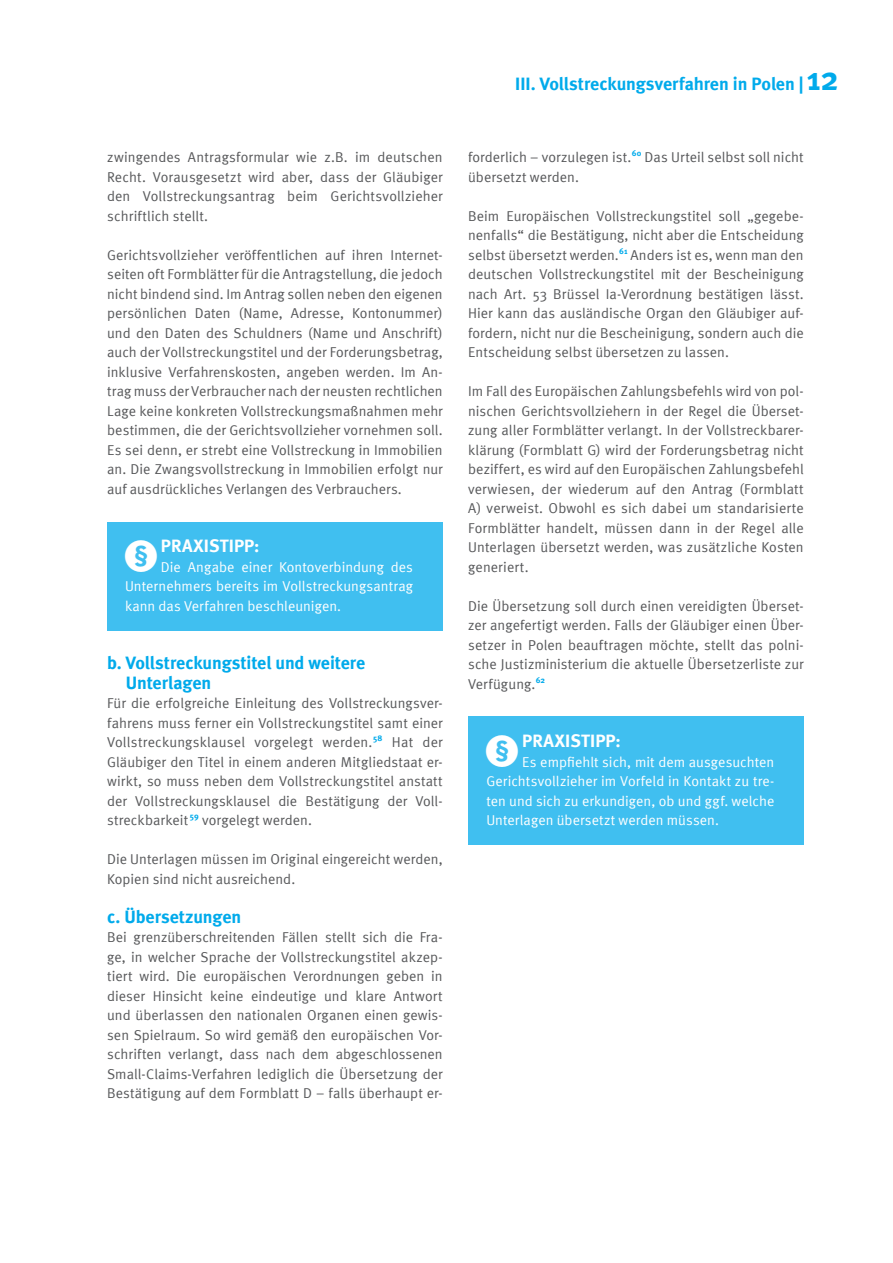
<style>
.page{position:relative;width:893px;height:1263px;background:#fff}
.page>*{position:absolute;margin:0;border:0;box-sizing:border-box;transform-origin:0 0}
.t1{font:700 18px/19.5px "Meta";letter-spacing:-.005em;color:#00aaeb}
.t2{font:700 18px "Meta";letter-spacing:.01em;color:#fff}
.t3{font:14.25px/19.5px "Meta Normal";letter-spacing:.005em;color:#57585a;text-align:justify}
.t4{font:14.25px/19.5px "Meta Normal";letter-spacing:.005em;color:#fff;text-align:justify}
.s1{font-size:33px}
</style>
<div class="page">
<div style="left:468px;top:717px;width:336px;height:128px;background:#40bff0"></div>
<div style="left:107px;top:522px;width:336px;height:108px;background:#40bff0"></div>
<p class="t3" style="left:107px;top:147px;width:337px">zwingendes Antragsformular wie z.B. im deutschen Recht. Vorausgesetzt wird aber, dass der Gläubiger den Vollstreckungsantrag beim Gerichtsvollzieher schriftlich stellt.</p>
<p class="t3" style="left:107px;top:245px;width:337px">Gerichtsvollzieher veröffentlichen auf ihren Internet&shy;seiten oft Formblätter für die Antragstellung, die jedoch nicht bindend sind. Im Antrag sollen neben den eigenen persönlichen Daten (Name, Adresse, Kontonummer) und den Daten des Schuldners (Name und Anschrift) auch der Vollstreckungstitel und der Forderungsbetrag, inklusive Verfahrenskosten, angeben werden. Im An&shy;trag muss der Verbraucher nach der neusten rechtlichen Lage keine konkreten Vollstreckungsmaßnahmen mehr bestimmen, die der Gerichtsvollzieher vornehmen soll.<br>Es sei denn, er strebt eine Vollstreckung in Immobilien an. Die Zwangsvollstreckung in Immobilien erfolgt nur auf ausdrückliches Verlangen des Verbrauchers.</p>
<p class="t2" style="left:125px;top:535px;width:136px">▪PRAXISTIPP:</p>
<p class="t4" style="left:125px;top:557px;width:290px;text-indent:36px">Die Angabe einer Kontoverbindung des Unternehmers bereits im Vollstreckungsantrag kann das Verfahren beschleunigen.</p>
<p class="t1" style="left:126px;top:653px;width:241px;text-indent:-19px">b. Vollstreckungstitel und weitere<br>Unterlagen</p>
<p class="t3" style="left:107px;top:694px;width:337px">Für die erfolgreiche Einleitung des Vollstreckungsver&shy;fahrens muss ferner ein Vollstreckungstitel samt einer Vollstreckungsklausel vorgelegt werden.<sup>58</sup> Hat der Gläubiger den Titel in einem anderen Mitgliedstaat er&shy;wirkt, so muss neben dem Vollstreckungstitel anstatt der Vollstreckungsklausel die Bestätigung der Voll&shy;streckbarkeit <sup>59</sup> vorgelegt werden.</p>
<p class="t3" style="left:107px;top:850px;width:337px">Die Unterlagen müssen im Original eingereicht werden,<br>Kopien sind nicht ausreichend.</p>
<p class="t1" style="left:107px;top:907px;width:136px">c. Übersetzungen</p>
<p class="t3" style="left:107px;top:928px;width:337px">Bei grenzüberschreitenden Fällen stellt sich die Fra&shy;ge, in welcher Sprache der Vollstreckungstitel akzep&shy;tiert wird. Die europäischen Verordnungen geben in dieser Hinsicht keine eindeutige und klare Antwort und überlassen den nationalen Organen einen gewis&shy;sen Spielraum. So wird gemäß den europäischen Vor&shy;schriften verlangt, dass nach dem abgeschlossenen Small-Claims-Verfahren lediglich die Übersetzung der Bestätigung auf dem Formblatt D – falls überhaupt er-</p>
<p class="t1" style="left:515px;top:74px;width:325px">III. Vollstreckungsverfahren in Polen | <span class="s1">12</span></p>
<p class="t3" style="left:468px;top:147px;width:337px">forderlich – vorzulegen ist.<sup>60</sup> Das Urteil selbst soll nicht übersetzt werden.</p>
<p class="t3" style="left:468px;top:206px;width:337px">Beim Europäischen Vollstreckungstitel soll „gegebe&shy;nenfalls“ die Bestätigung, nicht aber die Entscheidung selbst übersetzt werden.<sup>61</sup> Anders ist es, wenn man den deutschen Vollstreckungstitel mit der Bescheinigung nach Art. 53 Brüssel Ia-Verordnung bestätigen lässt.<br>Hier kann das ausländische Organ den Gläubiger auf&shy;fordern, nicht nur die Bescheinigung, sondern auch die Entscheidung selbst übersetzen zu lassen.</p>
<p class="t3" style="left:468px;top:381px;width:337px">Im Fall des Europäischen Zahlungsbefehls wird von pol&shy;nischen Gerichtsvollziehern in der Regel die Überset&shy;zung aller Formblätter verlangt. In der Vollstreckbarer&shy;klärung (Formblatt G) wird der Forderungsbetrag nicht beziffert, es wird auf den Europäischen Zahlungsbefehl verwiesen, der wiederum auf den Antrag (Formblatt A) verweist. Obwohl es sich dabei um standarisierte Formblätter handelt, müssen dann in der Regel alle Unterlagen übersetzt werden, was zusätzliche Kosten generiert.</p>
<p class="t3" style="left:468px;top:596px;width:337px">Die Übersetzung soll durch einen vereidigten Überset&shy;zer angefertigt werden. Falls der Gläubiger einen Über&shy;setzer in Polen beauftragen möchte, stellt das polni&shy;sche Justizministerium die aktuelle Übersetzerliste zur Verfügung.<sup>62</sup></p>
<p class="t2" style="left:486px;top:730px;width:136px">▪PRAXISTIPP:</p>
<p class="t4" style="left:486px;top:752px;width:290px;text-indent:36px">Es empfiehlt sich, mit dem ausgesuchten Gerichtsvollzieher im Vorfeld in Kontakt zu tre&shy;ten und sich zu erkundigen, ob und ggf. welche Unterlagen übersetzt werden müssen.</p>
</div>
